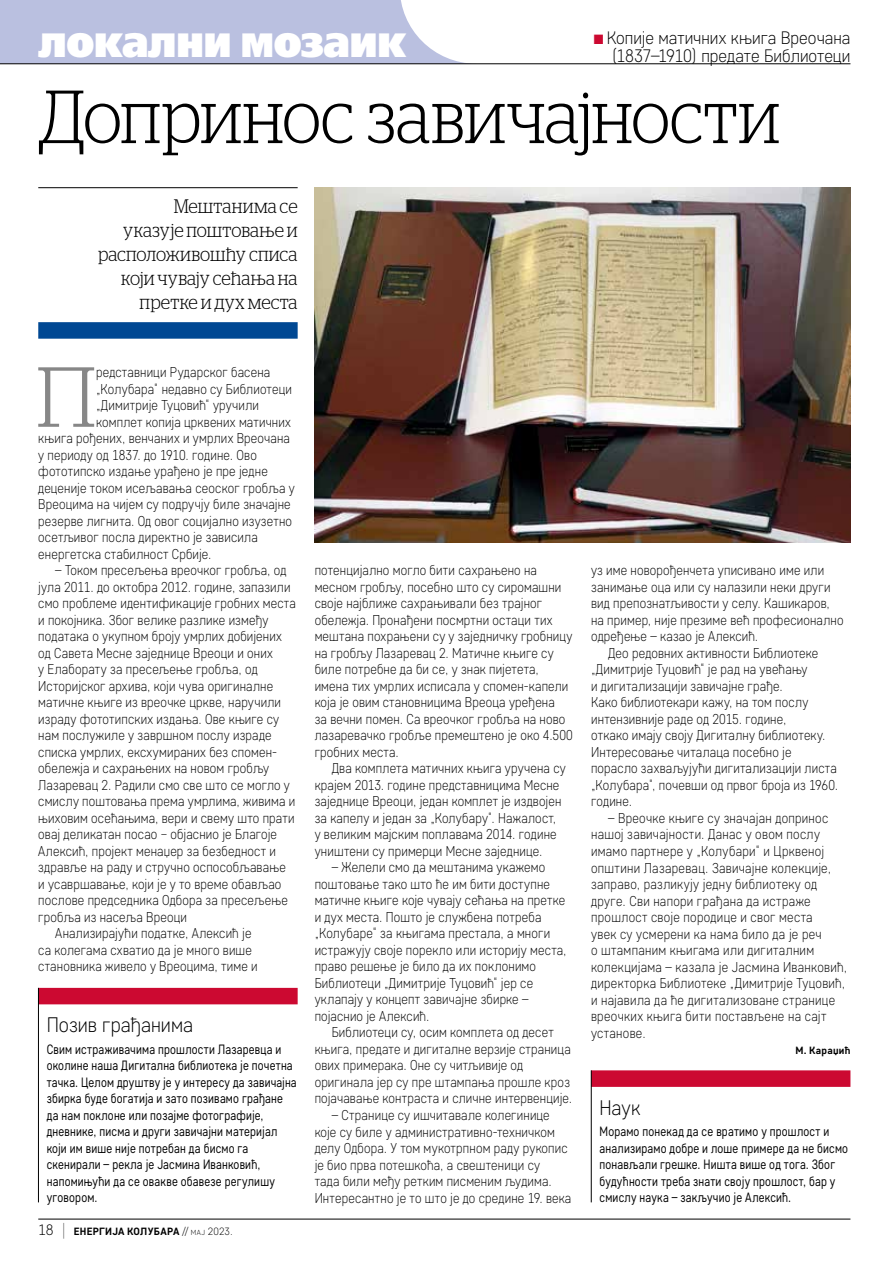
<style>
.page{position:relative;width:893px;height:1263px;background:#fff}
.page>*{position:absolute;margin:0;border:0;box-sizing:border-box;transform-origin:0 0}
.t1{font:300 84.9px "Stag LC";color:#878787}
.t2{font:300 75px "Stag LC";letter-spacing:-.01em;color:#000;scale:.9 1}
.t3{font:45px "Free Set Extra Bold C";letter-spacing:-.015em;color:#fff;scale:.9 1}
.t4{font:300 21px "Core Sans D25";color:#000;scale:.95 1}
.t5{font:300 19.5px/24px "Stag LC";letter-spacing:.005em;color:#000;text-align:right;scale:.9 1}
.t6{font:300 18px "Core Sans D25";color:#000;scale:.95 1}
.t7{font:300 14.25px/16.5px "Core Sans D25";letter-spacing:.015em;color:#000;scale:.9 1}
.t8{font:13.5px/16.5px "Core Sans D35";letter-spacing:.015em;color:#000;scale:.85 1}
.t9{font:700 10.5px "Core Sans D55";letter-spacing:.025em;color:#000}
.s1{color:#cc0931}
.s2{font-family:"Core Sans D25";font-weight:300;font-size:15px}
.s3{font-family:"Core Sans D15";font-weight:100;font-size:18px}
.s4{font-family:"Core Sans D25";font-weight:300}
.s5{font-family:"Core Sans D25";font-weight:300;font-size:7.35px}
</style>
<div class="page">
<hr style="left:38px;top:1219px;width:812px;height:1px;background:#000">
<div style="left:591px;top:1070px;width:259px;height:17px;background:#cc0931"></div>
<hr style="left:591px;top:1070px;width:1px;height:132px;background:#000">
<div style="left:38px;top:988px;width:260px;height:16px;background:#cc0931"></div>
<hr style="left:38px;top:988px;width:1px;height:214px;background:#000">
<hr style="left:38px;top:187px;width:260px;height:1px;background:#000">
<div style="left:38px;top:322px;width:260px;height:17px;background:#004893"></div>
<img style="left:315px;top:187px;width:535px;height:355px">
<svg style="left:0;top:0;width:476px;height:64px;background:#bfc4e0"></svg>
<hr style="left:0;top:64px;width:850px;height:1px;background:#000">
<h3 class="t3" style="left:38px;top:15px;width:411px">локални мозаик</h3>
<p class="t6" style="left:594px;top:26px;width:272px"><span class="s1">■</span> Копије матичних књига Вреочана</p>
<p class="t6" style="left:612px;top:44px;width:253px">(1837–1910) предате Библиотеци</p>
<h2 class="t2" style="left:38px;top:62px;width:825px">Допринос завичајности</h2>
<h3 class="t5" style="left:98px;top:193px;width:223px">Мештанима се<br>указује поштовање и расположивошћу списа који чувају сећања на претке и дух места</h3>
<h1 class="t1" style="left:36px;top:335px;width:61px">П</h1>
<p class="t7" style="left:96px;top:364px;width:195px">редставници Рударског басена</p>
<p class="t7" style="left:96px;top:380px;width:219px">„Колубара“ недавно су Библиотеци</p>
<p class="t7" style="left:96px;top:397px;width:182px">„Димитрије Туцовић“ уручили</p>
<p class="t7" style="left:96px;top:413px;width:218px">комплет копија црквених матичних</p>
<p class="t7" style="left:38px;top:430px;width:281px">књига рођених, венчаних и умрлих Вреочана</p>
<p class="t7" style="left:38px;top:446px;width:244px">у периоду од 1837. до 1910. године. Ово</p>
<p class="t7" style="left:38px;top:463px;width:257px">фототипско издање урађено је пре једне</p>
<p class="t7" style="left:38px;top:479px;width:287px">деценије током исељавања сеоског гробља у</p>
<p class="t7" style="left:38px;top:496px;width:282px">Вреоцима на чијем су подручју биле значајне</p>
<p class="t7" style="left:38px;top:512px;width:283px">резерве лигнита. Од овог социјално изузетно</p>
<p class="t7" style="left:38px;top:529px;width:245px">осетљивог посла директно је зависила</p>
<p class="t7" style="left:38px;top:545px;width:194px">енергетска стабилност Србије.</p>
<p class="t7" style="left:55px;top:562px;width:258px">– Током пресељења вреочког гробља, од</p>
<p class="t7" style="left:38px;top:578px;width:282px">јула 2011. до октобра 2012. године, запазили</p>
<p class="t7" style="left:38px;top:595px;width:288px">смо проблеме идентификације гробних места</p>
<p class="t7" style="left:38px;top:611px;width:257px">и покојника. Због велике разлике између</p>
<p class="t7" style="left:38px;top:628px;width:272px">података о укупном броју умрлих добијених</p>
<p class="t7" style="left:38px;top:644px;width:262px">од Савета Месне заједнице Вреоци и оних</p>
<p class="t7" style="left:38px;top:661px;width:245px">у Елаборату за пресељење гробља, од</p>
<p class="t7" style="left:38px;top:677px;width:262px">Историјског архива, који чува оригиналне</p>
<p class="t7" style="left:38px;top:694px;width:271px">матичне књиге из вреочке цркве, наручили</p>
<p class="t7" style="left:38px;top:710px;width:269px">израду фототипских издања. Ове књиге су</p>
<p class="t7" style="left:38px;top:727px;width:261px">нам послужиле у завршном послу израде</p>
<p class="t7" style="left:38px;top:743px;width:267px">списка умрлих, ексхумираних без спомен-</p>
<p class="t7" style="left:38px;top:760px;width:258px">обележја и сахрањених на новом гробљу</p>
<p class="t7" style="left:38px;top:776px;width:281px">Лазаревац 2. Радили смо све што се могло у</p>
<p class="t7" style="left:38px;top:793px;width:287px">смислу поштовања према умрлима, живима и</p>
<p class="t7" style="left:38px;top:809px;width:286px">њиховим осећањима, вери и свему што прати</p>
<p class="t7" style="left:38px;top:826px;width:267px">овај деликатан посао − објаснио је Благоје</p>
<p class="t7" style="left:38px;top:842px;width:265px">Алексић, пројект менаџер за безбедност и</p>
<p class="t7" style="left:38px;top:859px;width:277px">здравље на раду и стручно оспособљавање</p>
<p class="t7" style="left:38px;top:875px;width:272px">и усавршавање, који је у то време обављао</p>
<p class="t7" style="left:38px;top:892px;width:279px">послове председника Одбора за пресељење</p>
<p class="t7" style="left:38px;top:908px;width:167px">гробља из насеља Вреоци</p>
<p class="t7" style="left:55px;top:925px;width:220px">Анализирајући податке, Алексић је</p>
<p class="t7" style="left:38px;top:941px;width:239px">са колегама схватио да је много више</p>
<p class="t7" style="left:38px;top:958px;width:245px">становника живело у Вреоцима, тиме и</p>
<h3 class="t4" style="left:47px;top:1011px;width:155px">Позив грађанима</h3>
<p class="t8" style="left:47px;top:1040px;width:296px">Свим истраживачима прошлости Лазаревца и околине наша Дигитална библиотека је почетна тачка. Целом друштву је у интересу да завичајна збирка буде богатија и зато позивамо грађане да нам поклоне или позајме фотографије, дневнике, писма и други завичајни материјал који им више није потребан да бисмо га скенирали – рекла је Јасмина Иванковић, напомињући да се овакве обавезе регулишу уговором.</p>
<p class="t9" style="left:38px;top:1225px;width:196px"><span class="s2">18</span> <span class="s3">|</span> ЕНЕРГИЈА КОЛУБАРА <span class="s4">//</span> <span class="s5">мај</span> <span class="s4">2023.</span></p>
<p class="t7" style="left:315px;top:562px;width:288px">потенцијално могло бити сахрањено на месном гробљу, посебно што су сиромашни своје најближе сахрањивали без трајног обележја. Пронађени посмртни остаци тих мештана похрањени су у заједничку гробницу на гробљу Лазаревац 2. Матичне књиге су биле потребне да би се, у знак пијетета, имена тих умрлих исписала у спомен-капели која је овим становницима Вреоца уређена<br>за вечни помен. Са вреочког гробља на ново лазаревачко гробље премештено је око 4.500 гробних места.</p>
<p class="t7" style="left:315px;top:760px;width:280px;text-indent:17px">Два комплета матичних књига уручена су крајем 2013. године представницима Месне заједнице Вреоци, један комплет је издвојен за капелу и један за „Колубару“. Нажалост, у великим мајским поплавама 2014. године уништени су примерци Месне заједнице.</p>
<p class="t7" style="left:315px;top:859px;width:281px;text-indent:17px">– Желели смо да мештанима укажемо поштовање тако што ће им бити доступне матичне књиге које чувају сећања на претке и дух места. Пошто је службена потреба „Колубаре“ за књигама престала, а многи истражују своје порекло или историју места, право решење је било да их поклонимо Библиотеци „Димитрије Туцовић“ јер се уклапају у концепт завичајне збирке – појаснио је Алексић.</p>
<p class="t7" style="left:315px;top:1024px;width:288px;text-indent:17px">Библиотеци су, осим комплета од десет књига, предате и дигиталне верзије страница ових примерака. Оне су читљивије од оригинала јер су пре штампања прошле кроз појачавање контраста и сличне интервенције.</p>
<p class="t7" style="left:315px;top:1106px;width:287px;text-indent:17px">– Странице су ишчитавале колегинице које су биле у административно-техничком делу Одбора. У том мукотрпном раду рукопис је био прва потешкоћа, а свештеници су<br>тада били међу ретким писменим људима.<br>Интересантно је то што је до средине 19. века</p>
<p class="t7" style="left:591px;top:562px;width:261px">уз име новорођенчета уписивано име или</p>
<p class="t7" style="left:591px;top:578px;width:268px">занимање оца или су налазили неки други</p>
<p class="t7" style="left:591px;top:595px;width:267px">вид препознатљивости у селу. Кашикаров,</p>
<p class="t7" style="left:591px;top:611px;width:282px">на пример, није презиме већ професионално</p>
<p class="t7" style="left:591px;top:628px;width:187px">одређење – казао је Алексић.</p>
<p class="t7" style="left:608px;top:644px;width:235px">Део редовних активности Библиотеке</p>
<p class="t7" style="left:591px;top:661px;width:242px">„Димитрије Туцовић“ је рад на увећању</p>
<p class="t7" style="left:591px;top:677px;width:214px">и дигитализацији завичајне грађе.</p>
<p class="t7" style="left:591px;top:694px;width:243px">Како библиотекари кажу, на том послу</p>
<p class="t7" style="left:591px;top:710px;width:219px">интензивније раде од 2015. године,</p>
<p class="t7" style="left:591px;top:727px;width:262px">откако имају своју Дигиталну библиотеку.</p>
<p class="t7" style="left:591px;top:743px;width:224px">Интересовање читалаца посебно је</p>
<p class="t7" style="left:591px;top:760px;width:274px">порасло захваљујући дигитализацији листа</p>
<p class="t7" style="left:591px;top:776px;width:276px">„Колубара“, почевши од првог броја из 1960.</p>
<p class="t7" style="left:591px;top:793px;width:47px">године.</p>
<p class="t7" style="left:591px;top:809px;width:286px;text-indent:17px">– Вреочке књиге су значајан допринос нашој завичајности. Данас у овом послу имамо партнере у „Колубари“ и Црквеној општини Лазаревац. Завичајне колекције, заправо, разликују једну библиотеку од друге. Сви напори грађана да истраже прошлост своје породице и свог места<br>увек су усмерени ка нама било да је реч<br>о штампаним књигама или дигиталним колекцијама – казала је Јасмина Иванковић, директорка Библиотеке „Димитрије Туцовић, и најавила да ће дигитализоване странице вреочких књига бити постављене на сајт установе.</p>
<p class="t9" style="left:795px;top:1043px;width:57px">М. Караџић</p>
<h3 class="t4" style="left:600px;top:1094px;width:44px">Наук</h3>
<p class="t8" style="left:600px;top:1123px;width:294px">Морамо понекад да се вратимо у прошлост и анализирамо добре и лоше примере да не бисмо понављали грешке. Ништа више од тога. Због будућности треба знати своју прошлост, бар у смислу наука – закључио је Алексић.</p>
</div>
